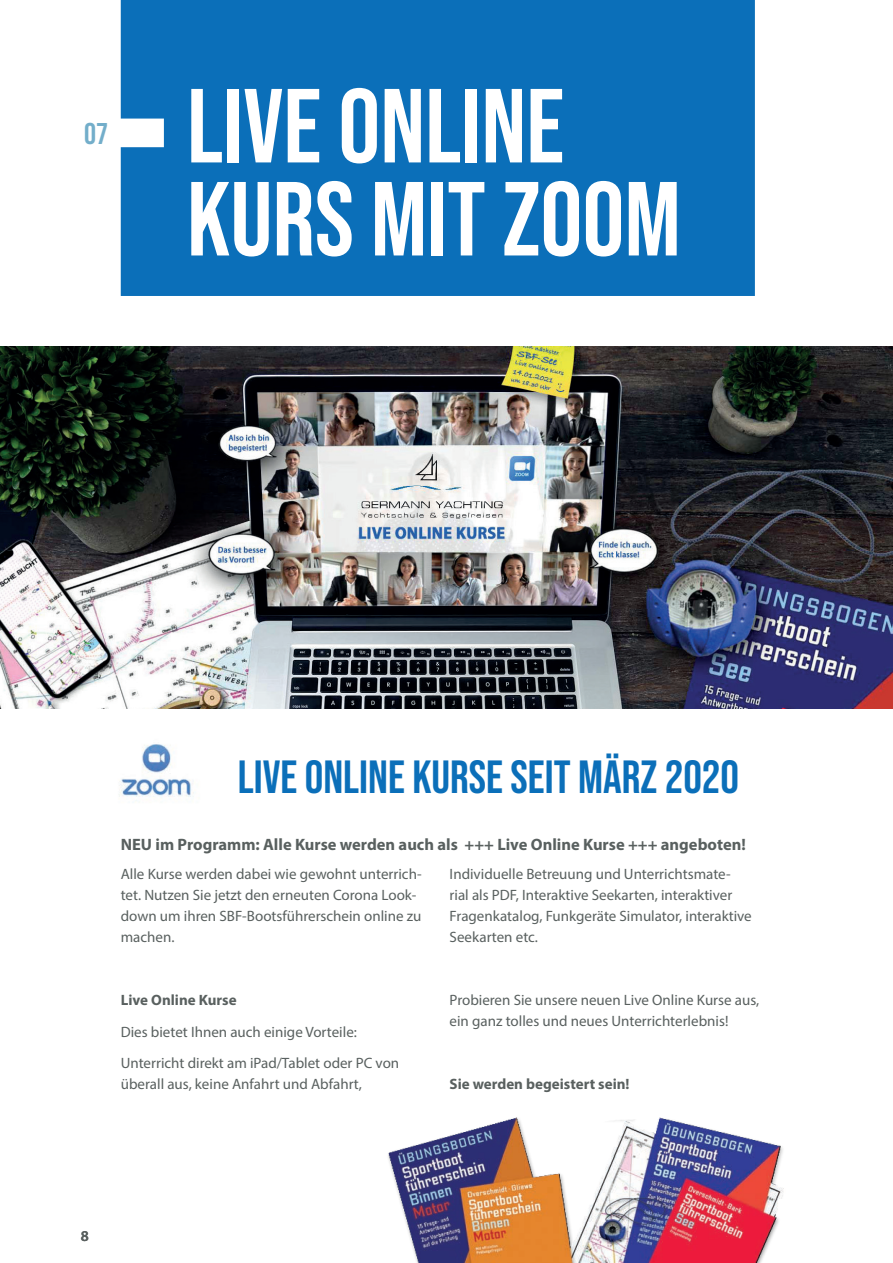
<style>
.page{position:relative;width:893px;height:1263px;background:#fff}
.page>*{position:absolute;margin:0;border:0;box-sizing:border-box;transform-origin:0 0}
.t1{font:105px/93px "Bebas Neue";color:#fff}
.t2{font:46.5px "Bebas Neue";color:#0b6fb9}
.t3{font:30px "Bebas Neue";color:#73aeca}
.t4{font:700 16.5px "Myriad Pro";color:#59605f}
.t5{font:15px/21px "Myriad Pro";color:#59605f}
.t6{font:700 15px "Myriad Pro";color:#59605f}
.t7{font:600 15px "Myriad Pro";color:#59605f}
</style>
<div class="page">
<div style="left:121px;top:0;width:634px;height:296px;background:#0b6fb9"></div>
<img style="left:119px;top:744px;width:75px;height:57px">
<img style="left:388px;top:1117px;width:396px;height:146px">
<img style="left:0;top:347px;width:893px;height:361px">
<h3 class="t3" style="left:84px;top:118px;width:26px">07</h3>
<h1 class="t1" style="left:187px;top:76px;width:495px">LIVE ONLINE<br>KURS MIT ZOOM</h1>
<h2 class="t2" style="left:238px;top:754px;width:503px">LIVE ONLINE KURSE SEIT MÄRZ 2020</h2>
<p class="t4" style="left:121px;top:836px;width:627px">NEU im Programm: Alle Kurse werden auch als +++ Live Online Kurse +++ angeboten!</p>
<p class="t5" style="left:121px;top:864px;width:302px">Alle Kurse werden dabei wie gewohnt unterrich&shy;tet. Nutzen Sie jetzt den erneuten Corona Look&shy;down um ihren SBF-Bootsführerschein online zu machen.</p>
<p class="t5" style="left:450px;top:864px;width:304px">Individuelle Betreuung und Unterrichtsmate&shy;rial als PDF, Interaktive Seekarten, interaktiver Fragenkatalog, Funkgeräte Simulator, interaktive Seekarten etc.</p>
<p class="t6" style="left:121px;top:992px;width:117px">Live Online Kurse</p>
<p class="t5" style="left:121px;top:1016px;width:280px;line-height:31.5px">Dies bietet Ihnen auch einige Vorteile:<br>Unterricht direkt am iPad/Tablet oder PC von</p>
<p class="t5" style="left:121px;top:1074px;width:243px">überall aus, keine Anfahrt und Abfahrt,</p>
<p class="t5" style="left:450px;top:990px;width:311px">Probieren Sie unsere neuen Live Online Kurse aus, ein ganz tolles und neues Unterrichterlebnis!</p>
<p class="t6" style="left:450px;top:1076px;width:181px">Sie werden begeistert sein!</p>
<p class="t7" style="left:81px;top:1230px;width:10px">8</p>
</div>
